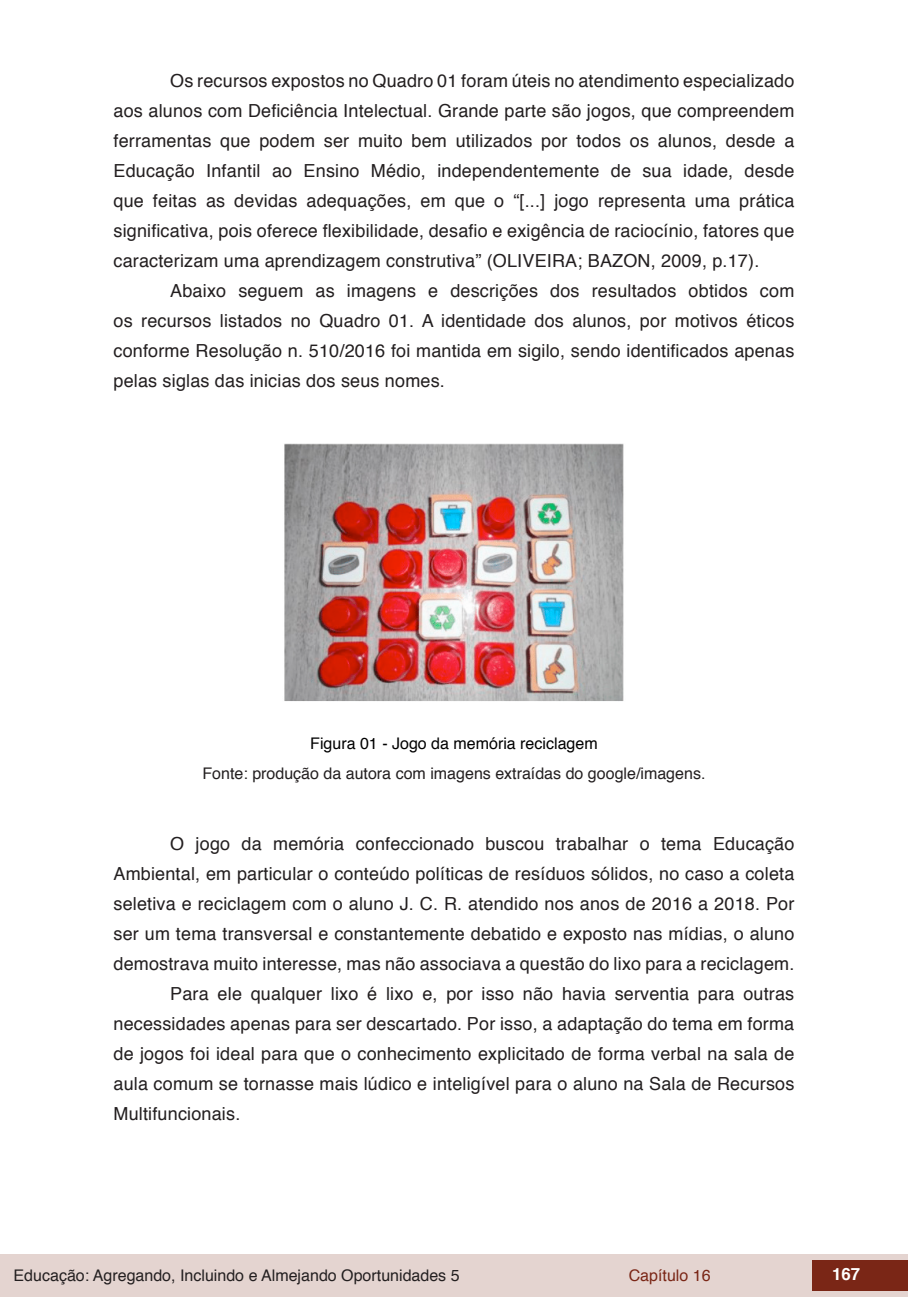
<style>
.page{position:relative;width:908px;height:1304px;background:#fff}
.page>*{position:absolute;margin:0;border:0;box-sizing:border-box;transform-origin:0 0}
.txt{font:18px/30px "Helvetica";letter-spacing:.01em;color:#231f20;text-align:justify}
.t1{font:700 16.8px "Helvetica";color:#fff}
.fonte_tab_gra_imag{font:16px "Helvetica";color:#231f20}
.info_tab_graf_imag{font:16px "Helvetica";color:#000}
.t2{font:16px "Helvetica";color:#7a2616}
</style>
<div class="page">
<div style="left:0;top:1254px;width:906px;height:43px;background:#e4d4d0"></div>
<div style="left:812px;top:1261px;width:95px;height:30px;background:#7a2616"></div>
<img style="left:284px;top:444px;width:340px;height:257px">
<p class="txt" style="left:113px;top:66px;width:682px;text-indent:57px">Os recursos expostos no Quadro 01 foram úteis no atendimento especializado aos alunos com Deficiência Intelectual. Grande parte são jogos, que compreendem ferramentas que podem ser muito bem utilizados por todos os alunos, desde a Educação Infantil ao Ensino Médio, independentemente de sua idade, desde que feitas as devidas adequações, em que o “[...] jogo representa uma prática significativa, pois oferece flexibilidade, desafio e exigência de raciocínio, fatores que caracterizam uma aprendizagem construtiva” (OLIVEIRA; BAZON, 2009, p.17).</p>
<p class="txt" style="left:113px;top:276px;width:682px;text-indent:57px">Abaixo seguem as imagens e descrições dos resultados obtidos com os recursos listados no Quadro 01. A identidade dos alunos, por motivos éticos conforme Resolução n. 510/2016 foi mantida em sigilo, sendo identificados apenas pelas siglas das inicias dos seus nomes.</p>
<p class="info_tab_graf_imag" style="left:310px;top:731px;width:289px">Figura 01 - Jogo da memória reciclagem</p>
<p class="fonte_tab_gra_imag" style="left:202px;top:761px;width:504px">Fonte: produção da autora com imagens extraídas do google/imagens.</p>
<p class="txt" style="left:113px;top:829px;width:682px;text-indent:57px">O jogo da memória confeccionado buscou trabalhar o tema Educação Ambiental, em particular o conteúdo políticas de resíduos sólidos, no caso a coleta seletiva e reciclagem com o aluno J. C. R. atendido nos anos de 2016 a 2018. Por ser um tema transversal e constantemente debatido e exposto nas mídias, o aluno demostrava muito interesse, mas não associava a questão do lixo para a reciclagem.</p>
<p class="txt" style="left:113px;top:979px;width:682px;text-indent:57px">Para ele qualquer lixo é lixo e, por isso não havia serventia para outras necessidades apenas para ser descartado. Por isso, a adaptação do tema em forma de jogos foi ideal para que o conhecimento explicitado de forma verbal na sala de aula comum se tornasse mais lúdico e inteligível para o aluno na Sala de Recursos Multifuncionais.</p>
<p class="fonte_tab_gra_imag" style="left:14px;top:1263px;width:447px">Educação: Agregando, Incluindo e Almejando Oportunidades 5</p>
<p class="t2" style="left:628px;top:1263px;width:83px">Capítulo 16</p>
<p class="t1" style="left:831px;top:1261px;width:30px">167</p>
</div>
